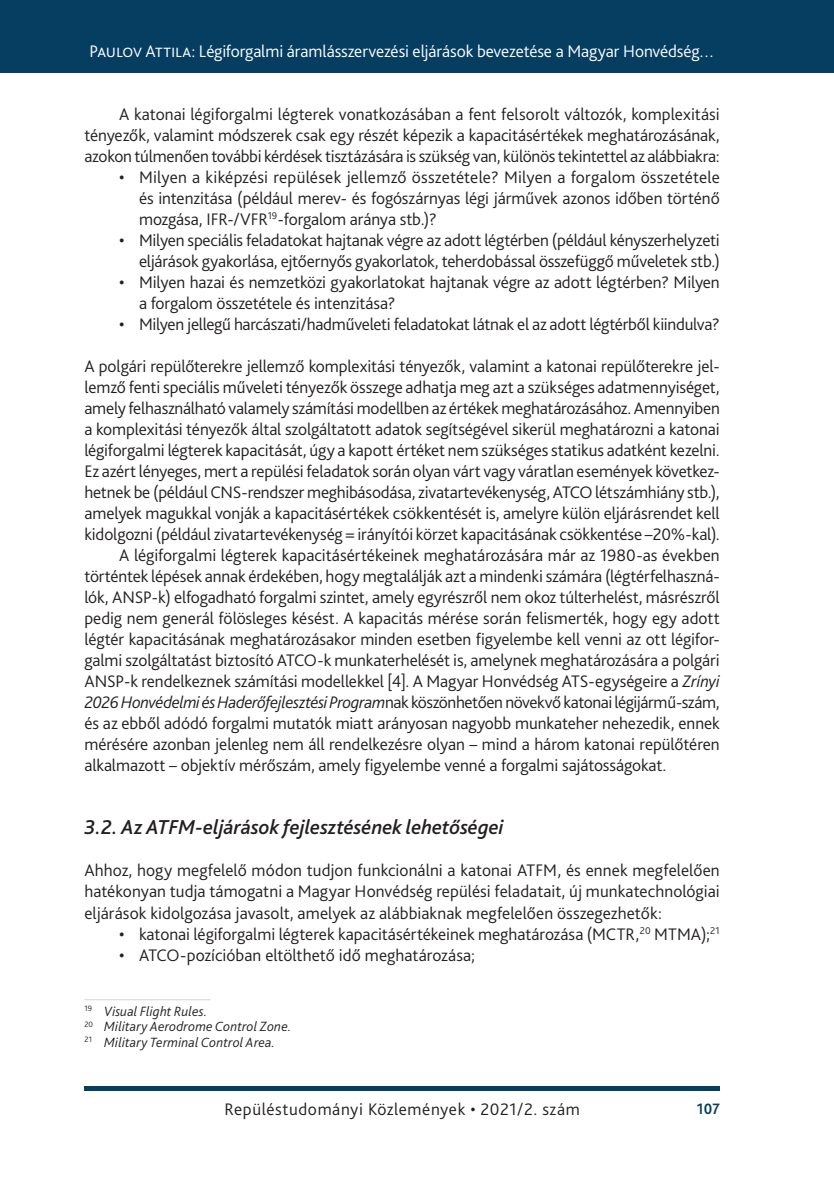
<style>
.page{position:relative;width:834px;height:1181px;background:#fff}
.page>*{position:absolute;margin:0;border:0;box-sizing:border-box;transform-origin:0 0}
.t1{font:italic 500 21px "Bliss Pro";color:#231f20}
.t2{font:300 17.5px/21px "Bliss Pro";letter-spacing:-.005em;color:#231f20;text-align:justify}
.t3{font:300 17.5px "Bliss Pro";letter-spacing:-.03em;color:#231f20}
.t4{font:300 17.5px "Bliss Pro";letter-spacing:-.005em;color:#fff}
.t5{font:300 17.5px "Bliss Pro";letter-spacing:.035em;color:#231f20}
.t6{font:700 15.75px "Bliss Pro";color:#063e62;scale:.95 1}
.t7{font:italic 300 14px/15.8px "Bliss Pro";letter-spacing:.01em;color:#231f20}
.s1{font-weight:400}
.s2{font-style:italic}
</style>
<div class="page">
<div style="left:0;top:0;width:833px;height:73px;background:#063e62"></div>
<div style="left:84px;top:1086px;width:635px;height:5px;background:#063e62"></div>
<hr style="left:84px;top:999px;width:126px;height:1px;background:#d1d2d4">
<p class="t4" style="left:90px;top:41px;width:626px">Paulov Attila: Légiforgalmi áramlásszervezési eljárások bevezetése a Magyar Honvédség…</p>
<p class="t2" style="left:84px;top:103px;width:636px;text-indent:35px">A katonai légiforgalmi légterek vonatkozásában a fent felsorolt változók, komplexitási tényezők, valamint módszerek csak egy részét képezik a kapacitásértékek meghatározásának, azokon túlmenően további kérdések tisztázására is szükség van, különös tekintettel az alábbiakra:</p>
<p class="t2" style="left:139px;top:166px;width:582px;text-indent:-20px"><span class="s1">•</span> Milyen a kiképzési repülések jellemző összetétele? Milyen a forgalom összetétele és intenzitása (például merev- és fogószárnyas légi járművek azonos időben történő mozgása, IFR-/VFR<sup>19</sup>-forgalom aránya stb.)?</p>
<p class="t2" style="left:119px;top:229px;width:602px;text-align:right"><span class="s1">•</span> Milyen speciális feladatokat hajtanak végre az adott légtérben (például kényszerhelyzeti eljárások gyakorlása, ejtőernyős gyakorlatok, teherdobással összefüggő műveletek stb.)</p>
<p class="t2" style="left:139px;top:271px;width:582px;text-indent:-20px"><span class="s1">•</span> Milyen hazai és nemzetközi gyakorlatokat hajtanak végre az adott légtérben? Milyen a forgalom összetétele és intenzitása?</p>
<p class="t2" style="left:119px;top:313px;width:602px"><span class="s1">•</span> Milyen jellegű harcászati/hadműveleti feladatokat látnak el az adott légtérből kiindulva?</p>
<p class="t2" style="left:84px;top:355px;width:636px">A polgári repülőterekre jellemző komplexitási tényezők, valamint a katonai repülőterekre jel-</p>
<p class="t2" style="left:84px;top:376px;width:636px">lemző fenti speciális műveleti tényezők összege adhatja meg azt a szükséges adatmennyiséget,</p>
<p class="t2" style="left:84px;top:397px;width:637px">amely felhasználható valamely számítási modellben az értékek meghatározásához. Amennyiben</p>
<p class="t2" style="left:84px;top:418px;width:636px">a komplexitási tényezők által szolgáltatott adatok segítségével sikerül meghatározni a katonai</p>
<p class="t2" style="left:84px;top:439px;width:636px">légiforgalmi légterek kapacitását, úgy a kapott értéket nem szükséges statikus adatként kezelni.</p>
<p class="t2" style="left:84px;top:460px;width:636px">Ez azért lényeges, mert a repülési feladatok során olyan várt vagy váratlan események következ-</p>
<p class="t2" style="left:84px;top:481px;width:636px">hetnek be (például CNS-rendszer meghibásodása, zivatartevékenység, ATCO létszámhiány stb.),</p>
<p class="t2" style="left:84px;top:502px;width:636px">amelyek magukkal vonják a kapacitásértékek csökkentését is, amelyre külön eljárásrendet kell</p>
<p class="t2" style="left:84px;top:523px;width:637px">kidolgozni (például zivatartevékenység = irányítói körzet kapacitásának csökkentése –20%-kal).</p>
<p class="t2" style="left:119px;top:544px;width:602px">A légiforgalmi légterek kapacitásértékeinek meghatározására már az -1980-as években</p>
<p class="t2" style="left:84px;top:565px;width:636px">történtek lépések annak érdekében, hogy megtalálják azt a mindenki számára (légtérfelhaszná-</p>
<p class="t2" style="left:84px;top:586px;width:636px">lók, ANSP-k) elfogadható forgalmi szintet, amely egyrészről nem okoz túlterhelést, másrészről</p>
<p class="t2" style="left:84px;top:607px;width:637px">pedig nem generál fölösleges késést. A kapacitás mérése során felismerték, hogy egy adott</p>
<p class="t2" style="left:84px;top:628px;width:636px">légtér kapacitásának meghatározásakor minden esetben figyelembe kell venni az ott légifor-</p>
<p class="t2" style="left:84px;top:649px;width:636px">galmi szolgáltatást biztosító ATCO-k munkaterhelését is, amelynek meghatározására a polgári</p>
<p class="t2" style="left:84px;top:670px;width:636px">ANSP-k rendelkeznek számítási modellekkel [4]. A Magyar Honvédség ATS-egységeire a <span class="s2">Zrínyi</span></p>
<p class="t3" style="left:84px;top:692px;width:636px"><span class="s2">2026Honvédelmi ésHaderőfejlesztési Program</span>nak köszönhetően növekvő katonai légijármű-szám,</p>
<p class="t2" style="left:84px;top:712px;width:637px">és az ebből adódó forgalmi mutatók miatt arányosan nagyobb munkateher nehezedik, ennek</p>
<p class="t2" style="left:84px;top:733px;width:636px">mérésére azonban jelenleg nem áll rendelkezésre olyan – mind a három katonai repülőtéren</p>
<p class="t2" style="left:84px;top:754px;width:583px">alkalmazott – objektív mérőszám, amely figyelembe venné a forgalmi sajátosságokat.</p>
<p class="t1" style="left:84px;top:814px;width:421px">3.2. Az ATFM-eljárások fejlesztésének lehetőségei</p>
<p class="t2" style="left:84px;top:859px;width:636px">Ahhoz, hogy megfelelő módon tudjon funkcionálni a katonai ATFM, és ennek megfelelően hatékonyan tudja támogatni a Magyar Honvédség repülési feladatait, új munkatechnológiai eljárások kidolgozása javasolt, amelyek az alábbiaknak megfelelően összegezhetők:</p>
<p class="t2" style="left:119px;top:922px;width:602px"><span class="s1">•</span> katonai légiforgalmi légterek kapacitásértékeinek meghatározása (MCTR,<sup>20</sup> MTMA);<sup>21</sup></p>
<p class="t2" style="left:119px;top:943px;width:357px"><span class="s1">•</span> ATCO-pozícióban eltölthető idő meghatározása;</p>
<p class="t7" style="left:84px;top:1002px;width:208px"><sup>19</sup> Visual Flight Rules.<br><sup>20</sup> Military Aerodrome Control Zone.<br><sup>21</sup> Military Terminal Control Area.</p>
<p class="t5" style="left:224px;top:1098px;width:357px">Repüléstudományi Közlemények • 2021/2. szám</p>
<p class="t6" style="left:696px;top:1099px;width:26px">107</p>
</div>
